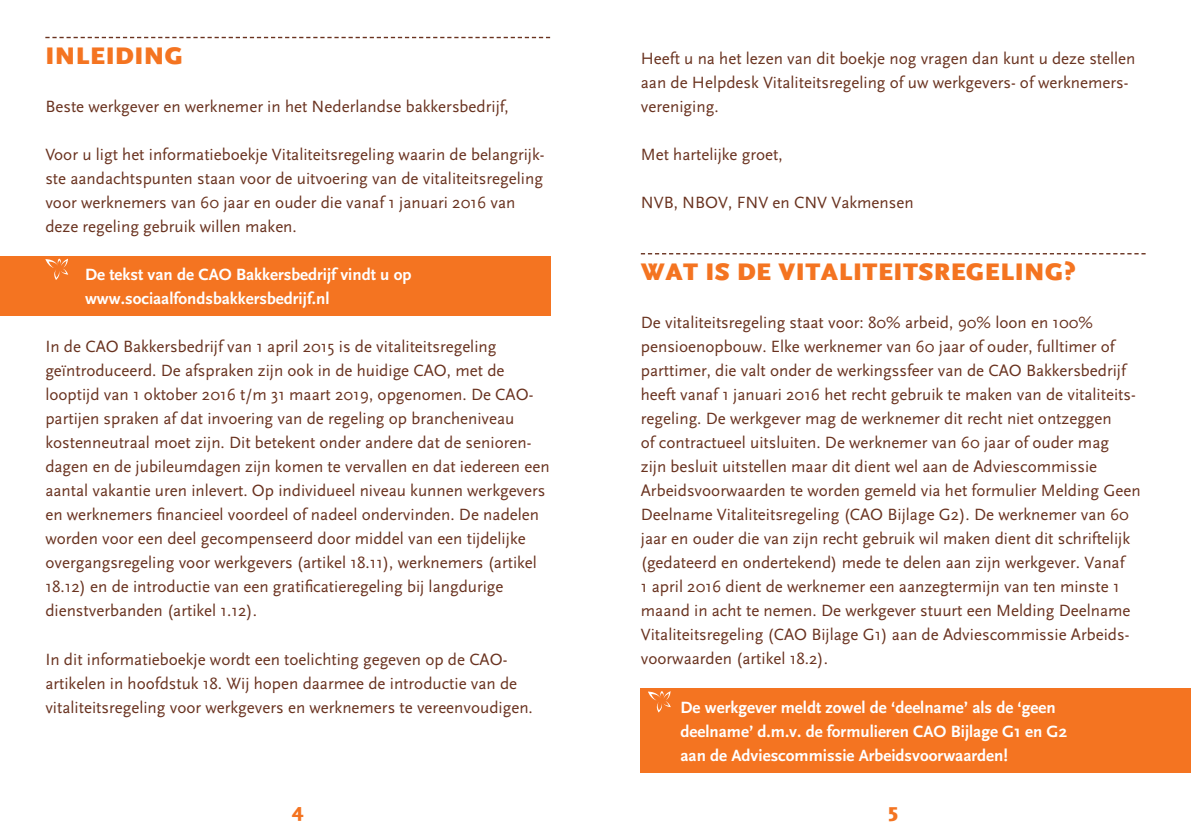
<style>
.page{position:relative;width:1191px;height:840px;background:#fff}
.page>*{position:absolute;margin:0;border:0;box-sizing:border-box;transform-origin:0 0}
.t1{font:900 25px "AD Scala Sans";letter-spacing:.02em;color:#f47421}
.t2{font:900 20px "AD Scala Sans";color:#f47421}
.t3{font:17px/24px "AD Scala Sans";color:#69321f}
.t4{font:17px/24px "Scala Sans";color:#69321f}
.t5{font:700 17px/24px "AD Scala Sans";color:#fff}
</style>
<div class="page">
<div style="left:641px;top:688px;width:550px;height:84px;background:#f47421"></div>
<div style="left:0;top:256px;width:550px;height:59px;background:#f47421"></div>
<svg style="left:45px;top:37px;width:505px;height:1px"></svg>
<svg style="left:641px;top:253px;width:504px;height:1px"></svg>
<svg style="left:45px;top:258px;width:23px;height:22px"></svg>
<svg style="left:648px;top:691px;width:23px;height:21px"></svg>
<h1 class="t1" style="left:45px;top:42px;width:61px">INLEIDING</h1>
<p class="t4" style="left:45px;top:94px;width:465px">Beste werkgever en werknemer in het Nederlandse bakkersbedrijf,</p>
<p class="t4" style="left:45px;top:142px;width:501px">Voor u ligt het informatieboekje Vitaliteitsregeling waarin de belangrijk&shy;ste aandachtspunten staan voor de uitvoering van de vitaliteitsregeling voor werknemers van 60 jaar en ouder die vanaf 1 januari 2016 van deze regeling gebruik willen maken.</p>
<p class="t5" style="left:85px;top:263px;width:328px">De tekst van de CAO Bakkersbedrijf vindt u op www.sociaalfondsbakkersbedrijf.nl</p>
<p class="t3" style="left:45px;top:335px;width:506px">In de CAO Bakkersbedrijf van 1 april 2015 is de vitaliteitsregeling geïntroduceerd. De afspraken zijn ook in de huidige CAO, met de looptijd van 1 oktober 2016 t/m 31 maart 2019, opgenomen. De CAO&shy;partijen spraken af dat invoering van de regeling op brancheniveau kostenneutraal moet zijn. Dit betekent onder andere dat de senioren&shy;dagen en de jubileumdagen zijn komen te vervallen en dat iedereen een aantal vakantie uren inlevert. Op individueel niveau kunnen werkgevers en werknemers financieel voordeel of nadeel ondervinden. De nadelen worden voor een deel gecompenseerd door middel van een tijdelijke overgangsregeling voor werkgevers (artikel 18.11), werknemers (artikel 18.12) en de introductie van een gratificatieregeling bij langdurige dienstverbanden (artikel 1.12).</p>
<p class="t3" style="left:45px;top:647px;width:489px">In dit informatieboekje wordt een toelichting gegeven op de CAO&shy;artikelen in hoofdstuk 18. Wij hopen daarmee de introductie van de vitaliteitsregeling voor werkgevers en werknemers te vereenvoudigen.</p>
<p class="t3" style="left:641px;top:46px;width:496px">Heeft u na het lezen van dit boekje nog vragen dan kunt u deze stellen aan de Helpdesk Vitaliteitsregeling of uw werkgevers- of werknemers&shy;vereniging.</p>
<p class="t3" style="left:641px;top:142px;width:143px">Met hartelijke groet,</p>
<p class="t3" style="left:641px;top:191px;width:274px">NVB, NBOV, FNV en CNV Vakmensen</p>
<h1 class="t1" style="left:641px;top:258px;width:327px">WAT IS DE VITALITEITSREGE</h1>
<h1 class="t1" style="left:1000px;top:258px;width:31px">LING</h1>
<h1 class="t1" style="left:1063px;top:258px;width:13px">?</h1>
<p class="t3" style="left:641px;top:310px;width:501px">De vitaliteitsregeling staat voor: 80% arbeid, 90% loon en 100% pensioenopbouw. Elke werknemer van 60 jaar of ouder, fulltimer of parttimer, die valt onder de werkingssfeer van de CAO Bakkersbedrijf heeft vanaf 1 januari 2016 het recht gebruik te maken van de vitaliteits&shy;regeling. De werkgever mag de werknemer dit recht niet ontzeggen<br>of contractueel uitsluiten. De werknemer van 60 jaar of ouder mag<br>zijn besluit uitstellen maar dit dient wel aan de Adviescommissie Arbeidsvoorwaarden te worden gemeld via het formulier Melding Geen Deelname Vitaliteitsregeling (CAO Bijlage G2). De werknemer van 60 jaar en ouder die van zijn recht gebruik wil maken dient dit schriftelijk (gedateerd en ondertekend) mede te delen aan zijn werkgever. Vanaf<br>1 april 2016 dient de werknemer een aanzegtermijn van ten minste 1 maand in acht te nemen. De werkgever stuurt een Melding Deelname Vitaliteitsregeling (CAO Bijlage G1) aan de Adviescommissie Arbeids&shy;voorwaarden (artikel 18.2).</p>
<p class="t5" style="left:680px;top:695px;width:388px">De werkgever meldt zowel de ‘deelname’ als de ‘geen deelname’ d.m.v. de formulieren CAO Bijlage G1 en G2 aan de Adviescommissie Arbeidsvoorwaarden!</p>
<p class="t2" style="left:292px;top:799px;width:13px">4</p>
<p class="t2" style="left:888px;top:799px;width:11px">5</p>
</div>
